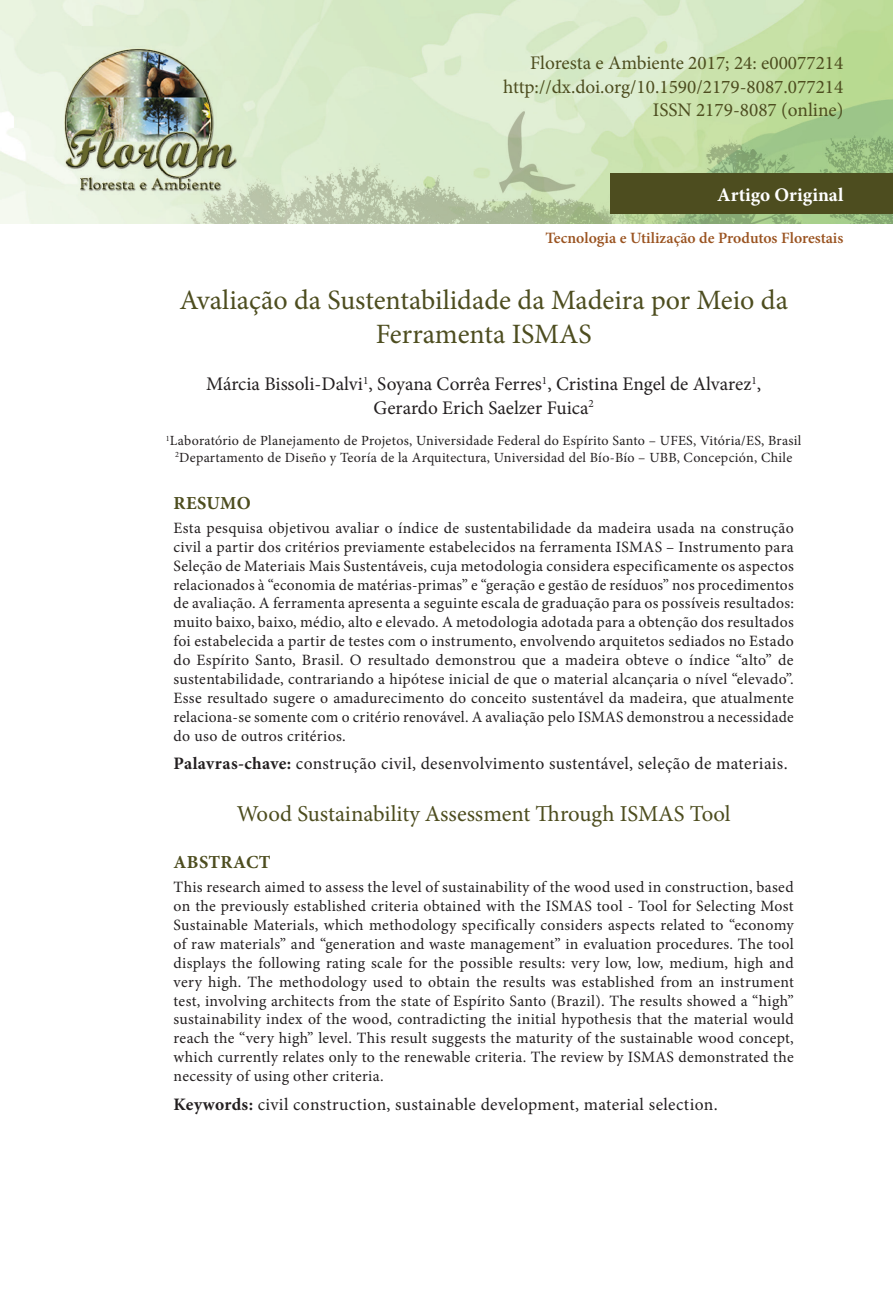
<style>
.page{position:relative;width:893px;height:1315px;background:#fff}
.page>*{position:absolute;margin:0;border:0;box-sizing:border-box;transform-origin:0 0}
.ArticleTitle{font:28px/33.6px "Minion Pro";color:#4d4d1f;text-align:center}
.ArticleTitle-Trans1{font:22.75px "Minion Pro";letter-spacing:-.005em;color:#4d4d1f}
.HeaderMasterA{font:19.25px "Minion Pro";color:#4d4d1f}
.Authors{font:19.25px/23.1px "Minion Pro";color:#231f20;text-align:center}
.ArticleTypeAlt{font:700 19.25px "Minion Pro";color:#fff}
.AbstractTitle-Trans1{font:700 18.38px "Minion Pro";letter-spacing:.02em;color:#4d4d1f}
.AbstractTitle{font:700 18.38px "Minion Pro";letter-spacing:.015em;color:#4d4d1f}
.Keywords{font:17.5px "Minion Pro";letter-spacing:.02em;color:#231f20}
.Keywords-Trans1{font:17.5px "Minion Pro";letter-spacing:.02em;color:#231f20}
.Abstract{font:15.75px/18.9px "Minion Pro";letter-spacing:.02em;color:#231f20;text-align:justify}
.Abstract-Trans1{font:15.75px/18.9px "Minion Pro";letter-spacing:.02em;color:#231f20;text-align:justify}
.ArticleAreaAlt{font:600 15.75px "Minion Pro";color:#9a5320}
.Affiliations{font:14px "Minion Pro";letter-spacing:.02em;color:#231f20}
.s1{font-weight:700}
</style>
<div class="page">
<img style="left:0;top:0;width:893px;height:223px">
<div style="left:610px;top:174px;width:283px;height:40px;background:#4d4d1f"></div>
<p class="HeaderMasterA" style="left:530px;top:50px;width:315px">Floresta e Ambiente 2017; 24: e00077214</p>
<p class="HeaderMasterA" style="left:503px;top:74px;width:342px">http://dx.doi.org/10.1590/2179-8087.077214</p>
<p class="HeaderMasterA" style="left:653px;top:97px;width:192px">ISSN 2179-8087 (online)</p>
<p class="ArticleTypeAlt" style="left:717px;top:181px;width:128px">Artigo Original</p>
<p class="ArticleAreaAlt" style="left:545px;top:227px;width:299px">Tecnologia e Utilização de Produtos Florestais</p>
<p class="ArticleTitle" style="left:179px;top:283px;width:610px">Avaliação da Sustentabilidade da Madeira por Meio da<br>Ferramenta ISMAS</p>
<p class="Authors" style="left:206px;top:373px;width:556px">Márcia Bissoli-Dalvi<sup>1</sup>, Soyana Corrêa Ferres<sup>1</sup>, Cristina Engel de Alvarez<sup>1</sup>,<br>Gerardo Erich Saelzer Fuica<sup>2</sup></p>
<p class="Affiliations" style="left:166px;top:431px;width:637px"><sup>1</sup>Laboratório de Planejamento de Projetos, Universidade Federal do Espírito Santo – UFES, Vitória/ES, Brasil</p>
<p class="Affiliations" style="left:175px;top:448px;width:619px"><sup>2</sup>Departamento de Diseño y Teoría de la Arquitectura, Universidad del Bío-Bío – UBB, Concepción, Chile</p>
<p class="AbstractTitle" style="left:174px;top:490px;width:79px">RESUMO</p>
<p class="Abstract" style="left:174px;top:518px;width:622px">Esta pesquisa objetivou avaliar o índice de sustentabilidade da madeira usada na construção civil a partir dos critérios previamente estabelecidos na ferramenta ISMAS – Instrumento para Seleção de Materiais Mais Sustentáveis, cuja metodologia considera especificamente os aspectos relacionados à “economia de matérias-primas” e “geração e gestão de resíduos” nos procedimentos de avaliação. A ferramenta apresenta a seguinte escala de graduação para os possíveis resultados: muito baixo, baixo, médio, alto e elevado. A metodologia adotada para a obtenção dos resultados foi estabelecida a partir de testes com o instrumento, envolvendo arquitetos sediados no Estado do Espírito Santo, Brasil. O resultado demonstrou que a madeira obteve o índice “alto” de sustentabilidade, contrariando a hipótese inicial de que o material alcançaria o nível “elevado”.<br>Esse resultado sugere o amadurecimento do conceito sustentável da madeira, que atualmente relaciona-se somente com o critério renovável. A avaliação pelo ISMAS demonstrou a necessidade do uso de outros critérios.</p>
<p class="Keywords" style="left:174px;top:752px;width:615px"><span class="s1">Palavras-chave:</span> construção civil, desenvolvimento sustentável, seleção de materiais.</p>
<p class="ArticleTitle-Trans1" style="left:237px;top:799px;width:495px">Wood Sustainability Assessment Through ISMAS Tool</p>
<p class="AbstractTitle-Trans1" style="left:174px;top:849px;width:99px">ABSTRACT</p>
<p class="Abstract-Trans1" style="left:174px;top:877px;width:622px">This research aimed to assess the level of sustainability of the wood used in construction, based on the previously established criteria obtained with the ISMAS tool - Tool for Selecting Most Sustainable Materials, which methodology specifically considers aspects related to “economy of raw materials” and “generation and waste management” in evaluation procedures. The tool displays the following rating scale for the possible results: very low, low, medium, high and very high. The methodology used to obtain the results was established from an instrument test, involving architects from the state of Espírito Santo (Brazil). The results showed a “high” sustainability index of the wood, contradicting the initial hypothesis that the material would reach the “very high” level. This result suggests the maturity of the sustainable wood concept, which currently relates only to the renewable criteria. The review by ISMAS demonstrated the necessity of using other criteria.</p>
<p class="Keywords-Trans1" style="left:174px;top:1092px;width:546px"><span class="s1">Keywords:</span> civil construction, sustainable development, material selection.</p>
</div>
